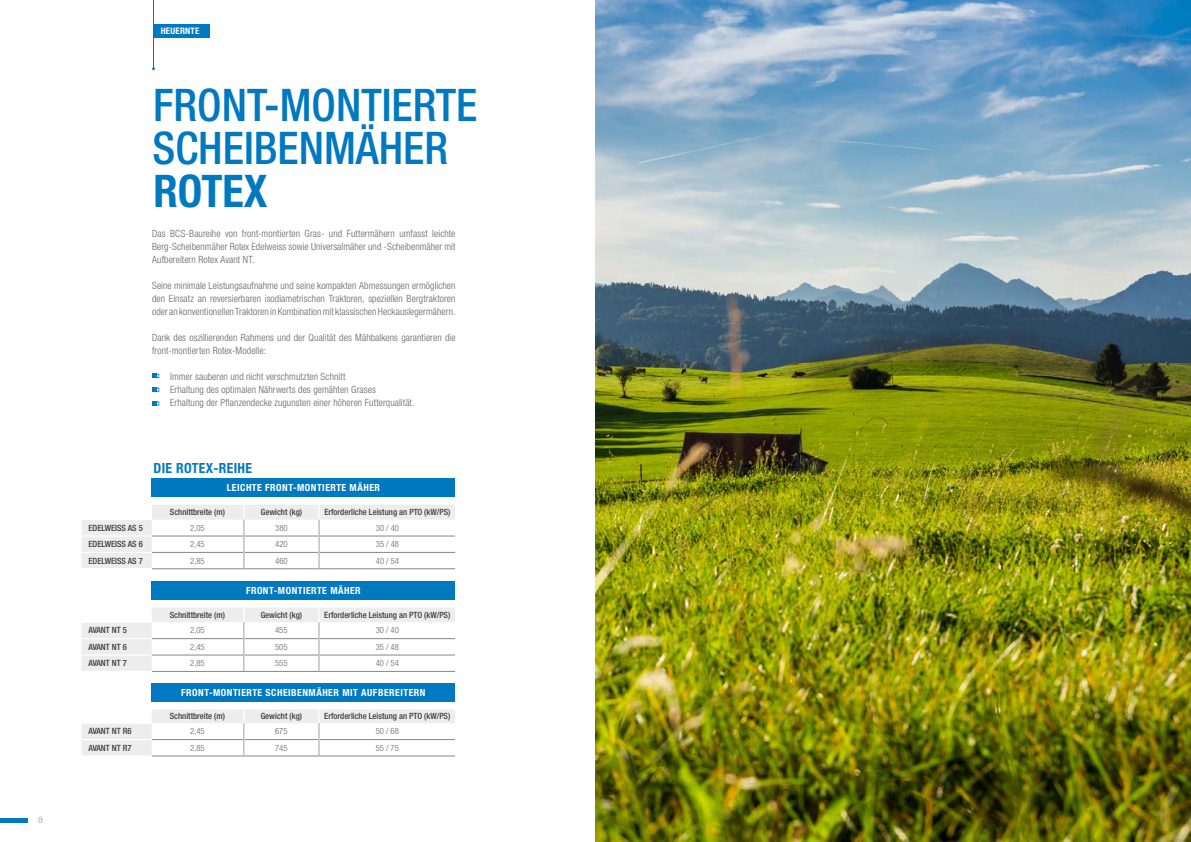
<style>
.page{position:relative;width:1191px;height:842px;background:#fff}
.page>*{position:absolute;margin:0;border:0;box-sizing:border-box;transform-origin:0 0}
.t1{font:500 condensed 45px/43px "Helvetica Neue LT Std";color:#0079c0}
.t2{font:700 condensed 45px "Helvetica Neue LT Std";color:#0079c0}
.t3{font:700 condensed 14px "Helvetica Neue LT Std";letter-spacing:.025em;color:#0079c0}
.t4{font:300 condensed 10px/13px "Helvetica Neue LT Std";letter-spacing:.01em;color:#646363;text-align:justify}
.t5{font:700 condensed 9.8px "Helvetica Neue LT Std";letter-spacing:.05em;color:#fff}
.t6{font:700 condensed 9px "Helvetica Neue LT Std";letter-spacing:.02em;color:#fff}
.t7{font:300 9px "Helvetica Neue LT Std";color:#9d9d9c}
.t8{font:500 condensed 8.6px "Helvetica Neue LT Std";color:#3c3c3b}
.t9{font:300 condensed 8.6px "Helvetica Neue LT Std";color:#646363}
</style>
<div class="page">
<hr style="left:0;top:819px;width:27px;height:4px;background:#0079c0">
<svg style="left:152px;top:374px;width:7px;height:4px"></svg>
<svg style="left:152px;top:388px;width:7px;height:4px"></svg>
<svg style="left:152px;top:401px;width:7px;height:5px"></svg>
<div style="left:152px;top:479px;width:303px;height:18px;background:#0079c0"></div>
<hr style="left:152px;top:569px;width:92px;height:1px;background:#878787">
<hr style="left:244px;top:569px;width:75px;height:1px;background:#878787">
<hr style="left:319px;top:569px;width:136px;height:1px;background:#878787">
<svg style="left:82px;top:505px;width:373px;height:64px"></svg>
<hr style="left:81px;top:519px;width:71px;height:1px;background:#fff">
<div style="left:152px;top:582px;width:303px;height:18px;background:#0079c0"></div>
<hr style="left:152px;top:671px;width:92px;height:1px;background:#878787">
<hr style="left:244px;top:671px;width:75px;height:1px;background:#878787">
<hr style="left:319px;top:671px;width:136px;height:1px;background:#878787">
<svg style="left:82px;top:608px;width:373px;height:63px"></svg>
<hr style="left:81px;top:622px;width:71px;height:1px;background:#fff">
<div style="left:152px;top:684px;width:303px;height:18px;background:#0079c0"></div>
<hr style="left:152px;top:756px;width:92px;height:1px;background:#878787">
<hr style="left:244px;top:756px;width:75px;height:1px;background:#878787">
<hr style="left:319px;top:756px;width:136px;height:1px;background:#878787">
<svg style="left:82px;top:710px;width:373px;height:46px"></svg>
<hr style="left:81px;top:723px;width:71px;height:1px;background:#fff">
<img style="left:595px;top:0;width:596px;height:842px">
<div style="left:153px;top:25px;width:57px;height:13px;background:#0079c0"></div>
<hr style="left:153px;top:0;width:1px;height:69px;background:#0079c0">
<p class="t7" style="left:38px;top:814px;width:7px">8</p>
<p class="t6" style="left:161px;top:26px;width:40px">HEUERNTE</p>
<h1 class="t1" style="left:152px;top:83px;width:326px">FRONT-MONTIERTE<br>SCHEIBENMÄHER</h1>
<h1 class="t2" style="left:153px;top:164px;width:116px">ROTEX</h1>
<p class="t4" style="left:152px;top:227px;width:305px">Das BCS-Baureihe von front-montierten Gras- und Futtermähern umfasst leichte Berg-Scheibenmäher Rotex Edelweiss sowie Universalmäher und -Scheibenmäher mit Aufbereitern Rotex Avant NT.</p>
<p class="t4" style="left:152px;top:279px;width:305px">Seine minimale Leistungsaufnahme und seine kompakten Abmessungen ermöglichen den Einsatz an reversierbaren isodiametrischen Traktoren, speziellen Bergtraktoren oder an konventionellen Traktoren in Kombination mit klassischen Heckauslegermähern.</p>
<p class="t4" style="left:152px;top:331px;width:305px">Dank des oszillierenden Rahmens und der Qualität des Mähbalkens garantieren die front-montierten Rotex-Modelle:</p>
<p class="t4" style="left:170px;top:370px;width:246px;text-align:left">Immer sauberen und nicht verschmutzten Schnitt<br>Erhaltung des optimalen Nährwerts des gemähten Grases<br>Erhaltung der Pflanzendecke zugunsten einer höheren Futterqualität.</p>
<h2 class="t3" style="left:153px;top:460px;width:100px">DIE ROTEX-REIHE</h2>
<p class="t5" style="left:227px;top:482px;width:155px">LEICHTE FRONT-MONTIERTE MÄHER</p>
<p class="t8" style="left:170px;top:507px;width:57px">Schnittbreite (m)</p>
<p class="t8" style="left:261px;top:507px;width:43px">Gewicht (kg)</p>
<p class="t8" style="left:324px;top:507px;width:128px">Erforderliche Leistung an PTO (kW/PS)</p>
<p class="t8" style="left:88px;top:523px;width:56px">EDELWEISS AS 5</p>
<p class="t9" style="left:190px;top:523px;width:16px">2,05</p>
<p class="t9" style="left:275px;top:523px;width:14px">380</p>
<p class="t9" style="left:376px;top:523px;width:25px">30 / 40</p>
<p class="t8" style="left:88px;top:539px;width:56px">EDELWEISS AS 6</p>
<p class="t9" style="left:190px;top:539px;width:16px">2,45</p>
<p class="t9" style="left:275px;top:539px;width:14px">420</p>
<p class="t9" style="left:376px;top:539px;width:25px">35 / 48</p>
<p class="t8" style="left:88px;top:555px;width:56px">EDELWEISS AS 7</p>
<p class="t9" style="left:190px;top:556px;width:16px">2,85</p>
<p class="t9" style="left:275px;top:556px;width:14px">460</p>
<p class="t9" style="left:376px;top:556px;width:25px">40 / 54</p>
<p class="t5" style="left:246px;top:585px;width:116px">FRONT-MONTIERTE MÄHER</p>
<p class="t8" style="left:170px;top:610px;width:57px">Schnittbreite (m)</p>
<p class="t8" style="left:261px;top:610px;width:43px">Gewicht (kg)</p>
<p class="t8" style="left:324px;top:610px;width:128px">Erforderliche Leistung an PTO (kW/PS)</p>
<p class="t8" style="left:88px;top:625px;width:40px">AVANT NT 5</p>
<p class="t9" style="left:190px;top:625px;width:16px">2,05</p>
<p class="t9" style="left:275px;top:625px;width:14px">455</p>
<p class="t9" style="left:376px;top:625px;width:25px">30 / 40</p>
<p class="t8" style="left:88px;top:642px;width:40px">AVANT NT 6</p>
<p class="t9" style="left:190px;top:642px;width:16px">2,45</p>
<p class="t9" style="left:275px;top:642px;width:14px">505</p>
<p class="t9" style="left:376px;top:642px;width:25px">35 / 48</p>
<p class="t8" style="left:88px;top:658px;width:40px">AVANT NT 7</p>
<p class="t9" style="left:190px;top:658px;width:16px">2,85</p>
<p class="t9" style="left:275px;top:658px;width:14px">555</p>
<p class="t9" style="left:376px;top:658px;width:25px">40 / 54</p>
<p class="t5" style="left:181px;top:687px;width:246px">FRONT-MONTIERTE SCHEIBENMÄHER MIT AUFBEREITERN</p>
<p class="t8" style="left:170px;top:711px;width:57px">Schnittbreite (m)</p>
<p class="t8" style="left:261px;top:711px;width:43px">Gewicht (kg)</p>
<p class="t8" style="left:324px;top:711px;width:128px">Erforderliche Leistung an PTO (kW/PS)</p>
<p class="t8" style="left:88px;top:726px;width:45px">AVANT NT R6</p>
<p class="t9" style="left:190px;top:726px;width:16px">2,45</p>
<p class="t9" style="left:275px;top:726px;width:14px">675</p>
<p class="t9" style="left:376px;top:726px;width:25px">50 / 68</p>
<p class="t8" style="left:88px;top:743px;width:45px">AVANT NT R7</p>
<p class="t9" style="left:190px;top:743px;width:16px">2,85</p>
<p class="t9" style="left:275px;top:743px;width:14px">745</p>
<p class="t9" style="left:376px;top:743px;width:25px">55 / 75</p>
</div>
